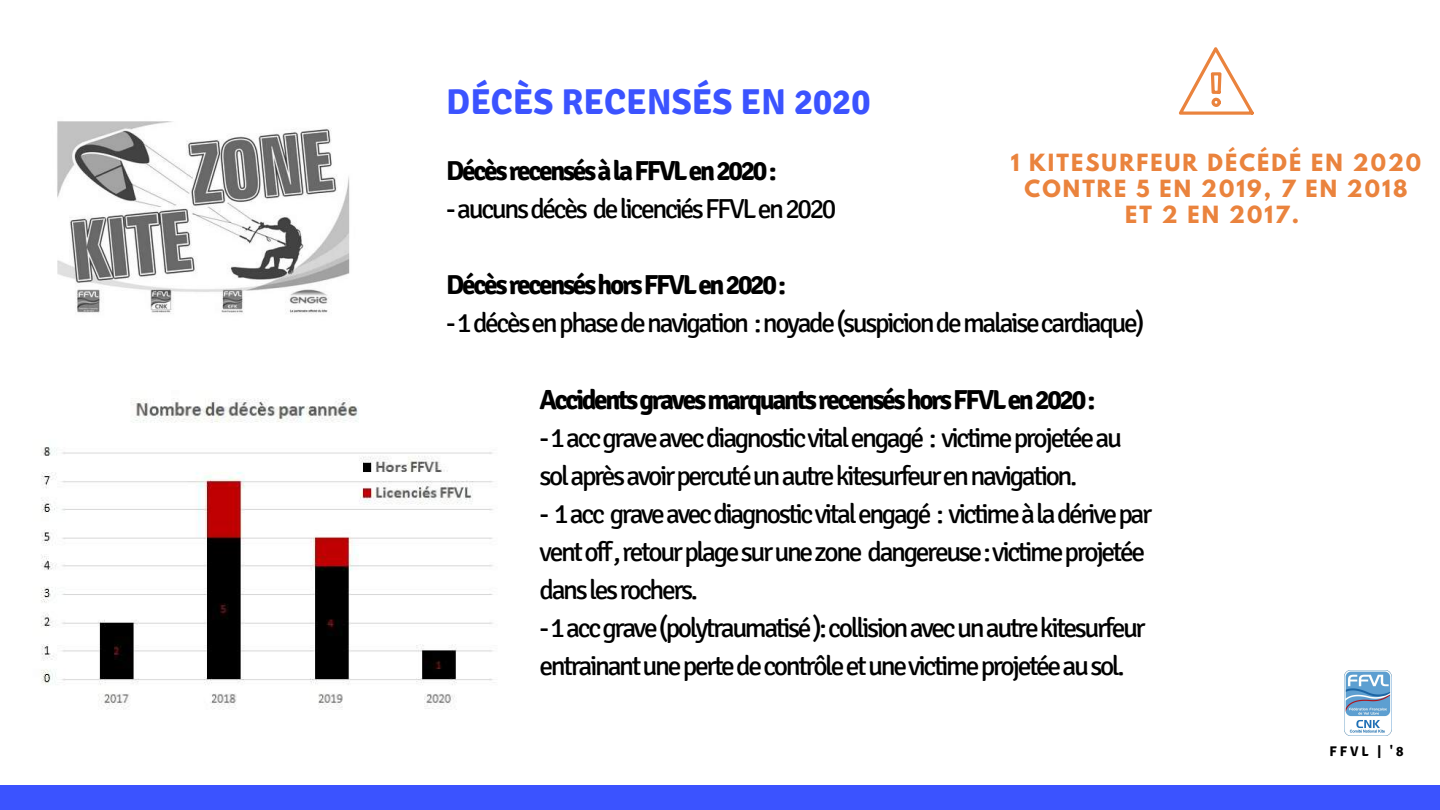
<style>
.page{position:relative;width:1440px;height:810px;background:#fff}
.page>*{position:absolute;margin:0;border:0;box-sizing:border-box;transform-origin:0 0}
.t1{font:700 36px "Signika";color:#3b53ff}
.t2{font:27.4px/38.1px "Signika";letter-spacing:-.085em;color:#000}
.t3{font:700 27.4px "Signika";letter-spacing:-.085em;color:#000}
.t4{font:700 21px/26.2px "League Spartan";letter-spacing:.1em;color:#ea833d;text-align:center}
.t5{font:700 14px "Signika";color:#000}
</style>
<div class="page">
<img style="left:57px;top:121px;width:293px;height:193px">
<div style="left:0;top:785px;width:1440px;height:25px;background:#3b53ff"></div>
<svg style="left:1179px;top:47px;width:75px;height:68px"></svg>
<img style="left:1344px;top:671px;width:48px;height:64px">
<img style="left:41px;top:398px;width:453px;height:312px">
<h1 class="t1" style="left:446px;top:80px;width:426px">DÉCÈS RECENSÉS EN 2020</h1>
<p class="t3" style="left:446px;top:154px;width:332px">DécèsrecensésàlaFFVLen2020:</p>
<p class="t2" style="left:446px;top:190px;width:392px">-aucunsdécès delicenciésFFVLen2020</p>
<p class="t4" style="left:1011px;top:152px;width:412px">1 KITESURFEUR DÉCÉDÉ EN 2020<br>CONTRE 5 EN 2019, 7 EN 2018<br>ET 2 EN 2017.</p>
<p class="t3" style="left:446px;top:269px;width:341px">DécèsrecenséshorsFFVLen2020:</p>
<p class="t2" style="left:446px;top:304px;width:700px">-1décèsenphasedenavigation :noyade(suspiciondemalaisecardiaque)</p>
<p class="t3" style="left:540px;top:383px;width:557px">AccidentsgravesmarquantsrecenséshorsFFVLen2020:</p>
<p class="t2" style="left:540px;top:419px;width:584px">-1accgraveavecdiagnosticvitalengagé : victimeprojetéeau solaprèsavoirpercutéunautrekitesurfeurennavigation.</p>
<p class="t2" style="left:540px;top:495px;width:614px">- 1acc graveavecdiagnosticvitalengagé : victimeàladérivepar ventoff,retourplagesurunezone dangereuse:victimeprojetée danslesrochers. -1accgrave(polytraumatisé):collisionavecunautrekitesurfeur entrainantunepertedecontrôleetunevictimeprojetéeausol.</p>
<p class="t5" style="left:1330px;top:743px;width:75px">FFVL | '8</p>
</div>
